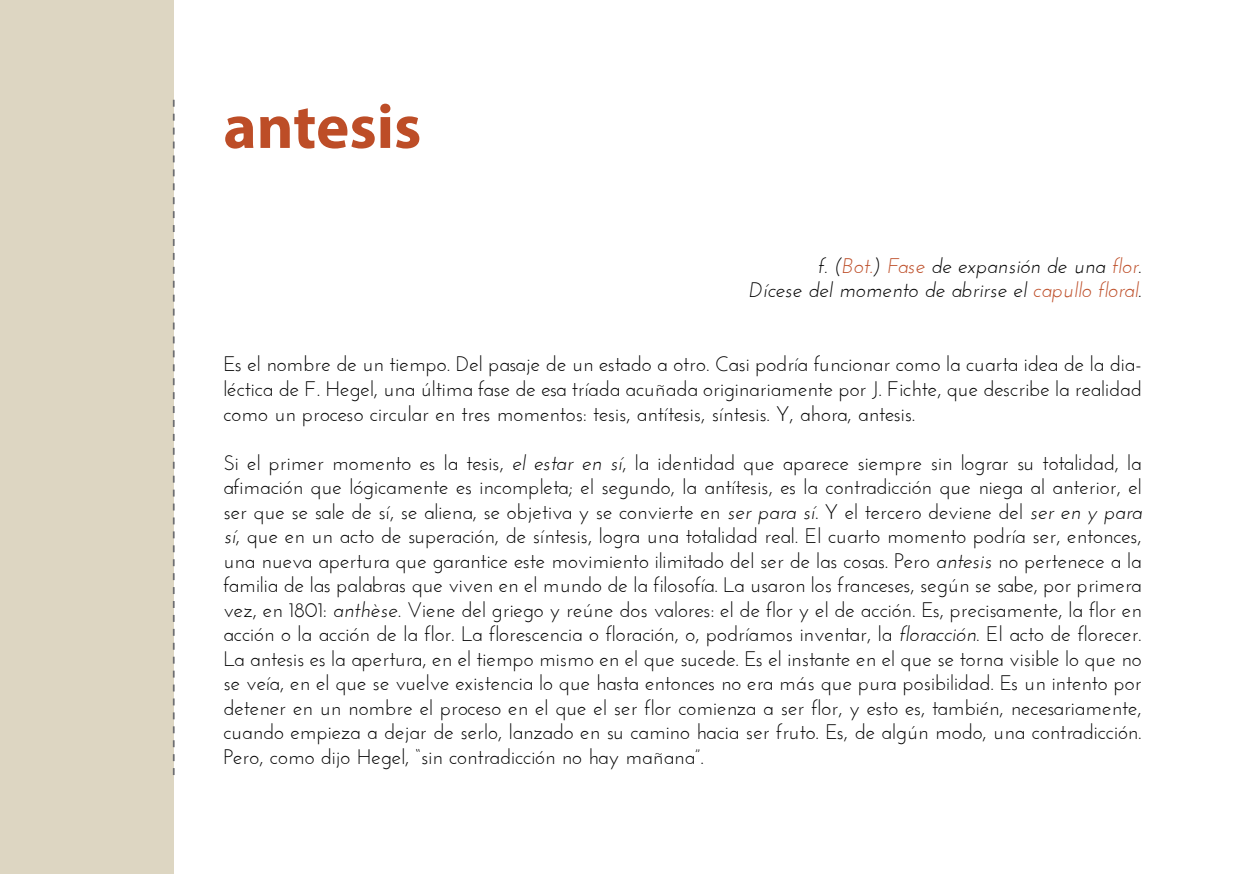
<style>
.page{position:relative;width:1241px;height:874px;background:#fff}
.page>*{position:absolute;margin:0;border:0;box-sizing:border-box;transform-origin:0 0}
.t1{font:700 63px "Myriad Pro";color:#bd4d27}
.t2{font:21px/24.5px "Josefin Sans";color:#000;text-align:justify}
.t3{font:italic 21px/24.5px "Josefin Sans";color:#000;text-align:right}
.s1{color:#bd4d27}
.s2{font-style:italic}
</style>
<div class="page">
<div style="left:0;top:0;width:174px;height:873px;background:#ddd6c2"></div>
<svg style="left:173px;top:100px;width:1px;height:674px"></svg>
<h1 class="t1" style="left:223px;top:85px;width:199px">antesis</h1>
<p class="t3" style="left:749px;top:255px;width:393px">f. (<span class="s1">Bot.</span>) <span class="s1">Fase</span> de expansión de una <span class="s1">flor</span>.<br>Dícese del momento de abrirse el <span class="s1">capullo floral</span>.</p>
<p class="t2" style="left:223px;top:354px;width:919px">Es el nombre de un tiempo. Del pasaje de un estado a otro. Casi podría funcionar como la cuarta idea de la dia&shy;léctica de F. Hegel, una última fase de esa tríada acuñada originariamente por J. Fichte, que describe la realidad como un proceso circular en tres momentos: tesis, antítesis, síntesis. Y, ahora, antesis.</p>
<p class="t2" style="left:223px;top:452px;width:919px">Si el primer momento es la tesis, <span class="s2">el estar en sí</span>, la identidad que aparece siempre sin lograr su totalidad, la afimación que lógicamente es incompleta; el segundo, la antítesis, es la contradicción que niega al anterior, el ser que se sale de sí, se aliena, se objetiva y se convierte en <span class="s2">ser para sí</span>. Y el tercero deviene del <span class="s2">ser en y para sí</span>, que en un acto de superación, de síntesis, logra una totalidad real. El cuarto momento podría ser, entonces, una nueva apertura que garantice este movimiento ilimitado del ser de las cosas. Pero <span class="s2">antesis</span> no pertenece a la familia de las palabras que viven en el mundo de la filosofía. La usaron los franceses, según se sabe, por primera vez, en 1801: <span class="s2">anthèse</span>. Viene del griego y reúne dos valores: el de flor y el de acción. Es, precisamente, la flor en acción o la acción de la flor. La florescencia o floración, o, podríamos inventar, la <span class="s2">floracción</span>. El acto de florecer.<br>La antesis es la apertura, en el tiempo mismo en el que sucede. Es el instante en el que se torna visible lo que no se veía, en el que se vuelve existencia lo que hasta entonces no era más que pura posibilidad. Es un intento por detener en un nombre el proceso en el que el ser flor comienza a ser flor, y esto es, también, necesariamente, cuando empieza a dejar de serlo, lanzado en su camino hacia ser fruto. Es, de algún modo, una contradicción.<br>Pero, como dijo Hegel, “sin contradicción no hay mañana”.</p>
</div>
